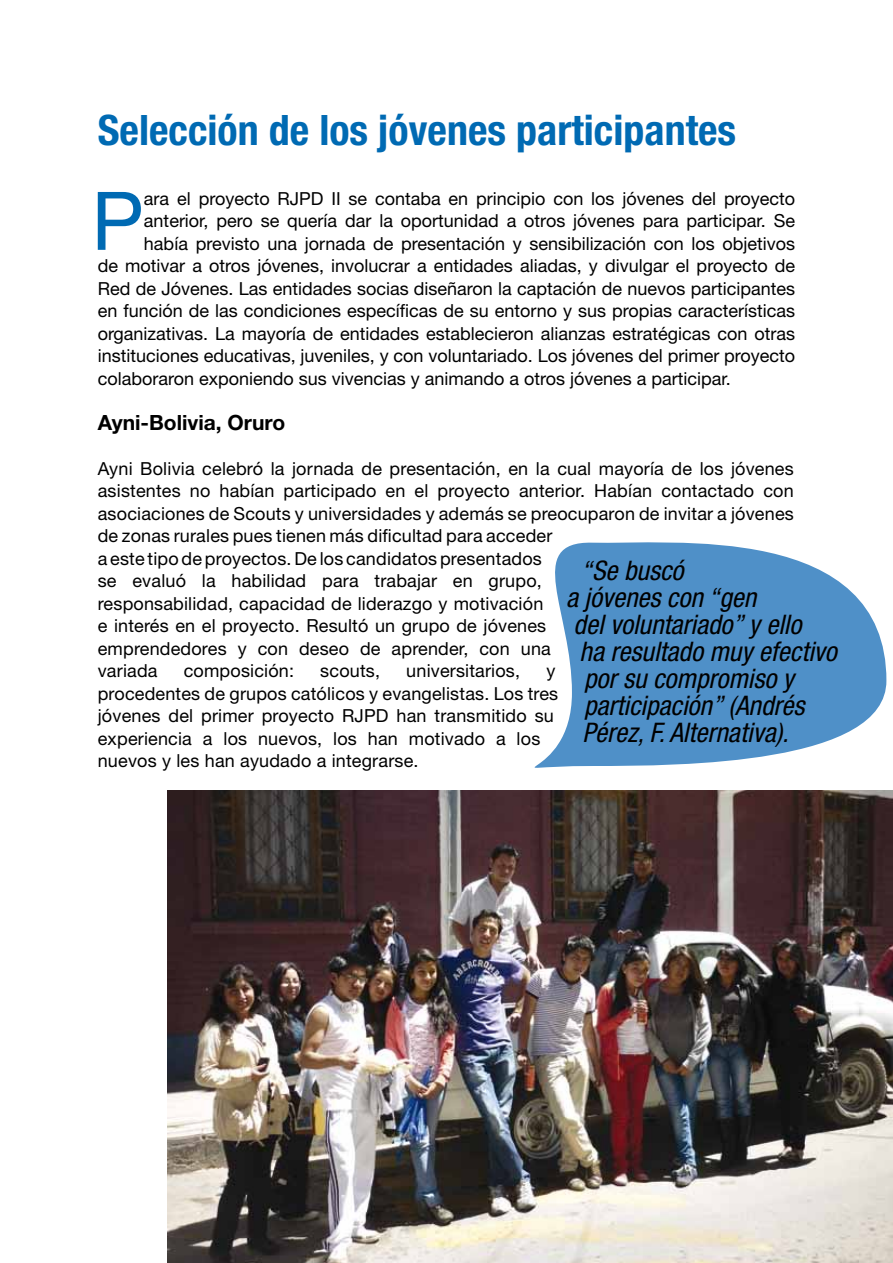
<style>
.page{position:relative;width:893px;height:1263px;background:#fff}
.page>*{position:absolute;margin:0;border:0;box-sizing:border-box;transform-origin:0 0}
.t1{font:81px "Helvetica Neue LT Std";color:#006ab3}
.t2{font:700 condensed 42px "Helvetica Neue LT Std";color:#006ab3}
.t3{font:italic condensed 27px "Helvetica Neue LT Std";color:#000}
.t4{font:700 21px "Helvetica Neue LT Std";color:#000}
.t5{font:18px/22.5px "Helvetica Neue LT Std";color:#000}
</style>
<div class="page">
<svg style="left:534px;top:542px;width:352px;height:226px;fill:#4f90c8"></svg>
<img style="left:167px;top:790px;width:726px;height:473px">
<h2 class="t2" style="left:98px;top:104px;width:640px">Selección de los jóvenes participantes</h2>
<h1 class="t1" style="left:91px;top:173px;width:54px">P</h1>
<p class="t5" style="left:144px;top:187px;width:653px">ara el proyecto RJPD II se contaba en principio con los jóvenes del proyecto</p>
<p class="t5" style="left:144px;top:209px;width:653px">anterior, pero se quería dar la oportunidad a otros jóvenes para participar. Se</p>
<p class="t5" style="left:144px;top:232px;width:653px">había previsto una jornada de presentación y sensibilización con los objetivos</p>
<p class="t5" style="left:98px;top:254px;width:699px">de motivar a otros jóvenes, involucrar a entidades aliadas, y divulgar el proyecto de</p>
<p class="t5" style="left:98px;top:277px;width:699px">Red de Jóvenes. Las entidades socias diseñaron la captación de nuevos participantes</p>
<p class="t5" style="left:98px;top:299px;width:699px">en función de las condiciones específicas de su entorno y sus propias características</p>
<p class="t5" style="left:98px;top:322px;width:699px">organizativas. La mayoría de entidades establecieron alianzas estratégicas con otras</p>
<p class="t5" style="left:98px;top:344px;width:699px">instituciones educativas, juveniles, y con voluntariado. Los jóvenes del primer proyecto</p>
<p class="t5" style="left:98px;top:367px;width:635px">colaboraron exponiendo sus vivencias y animando a otros jóvenes a participar.</p>
<p class="t4" style="left:98px;top:409px;width:189px">Ayni-Bolivia, Oruro</p>
<p class="t5" style="left:98px;top:457px;width:697px">Ayni Bolivia celebró la jornada de presentación, en la cual mayoría de los jóvenes asistentes no habían participado en el proyecto anterior. Habían contactado con asociaciones de Scouts y universidades y además se preocuparon de invitar a jóvenes de zonas rurales pues tienen más dificultad para acceder<br>a este tipo de proyectos. De los candidatos presentados<br>se evaluó la habilidad para trabajar en grupo,<br>responsabilidad, capacidad de liderazgo y motivación<br>e interés en el proyecto. Resultó un grupo de jóvenes<br>emprendedores y con deseo de aprender, con una<br>variada</p>
<h3 class="t3" style="left:581px;top:555px;width:104px">“Se buscó</h3>
<h3 class="t3" style="left:566px;top:582px;width:192px">a jóvenes con “gen</h3>
<h3 class="t3" style="left:574px;top:609px;width:229px">del voluntariado” y ello</h3>
<h3 class="t3" style="left:580px;top:636px;width:259px">ha resultado muy efectivo</h3>
<h3 class="t3" style="left:584px;top:663px;width:211px">por su compromiso y</h3>
<h3 class="t3" style="left:584px;top:690px;width:222px">participación” (Andrés</h3>
<h3 class="t3" style="left:583px;top:717px;width:208px">Pérez, F. Alternativa).</h3>
<p class="t5" style="left:184px;top:659px;width:112px">composición:</p>
<p class="t5" style="left:320px;top:659px;width:61px">scouts,</p>
<p class="t5" style="left:406px;top:659px;width:115px">universitarios,</p>
<p class="t5" style="left:98px;top:659px;width:462px;text-indent:449px">y procedentes de grupos católicos y evangelistas. Los tres jóvenes del primer proyecto RJPD han transmitido su experiencia a los nuevos, los han motivado a los nuevos y les han ayudado a integrarse.</p>
</div>
